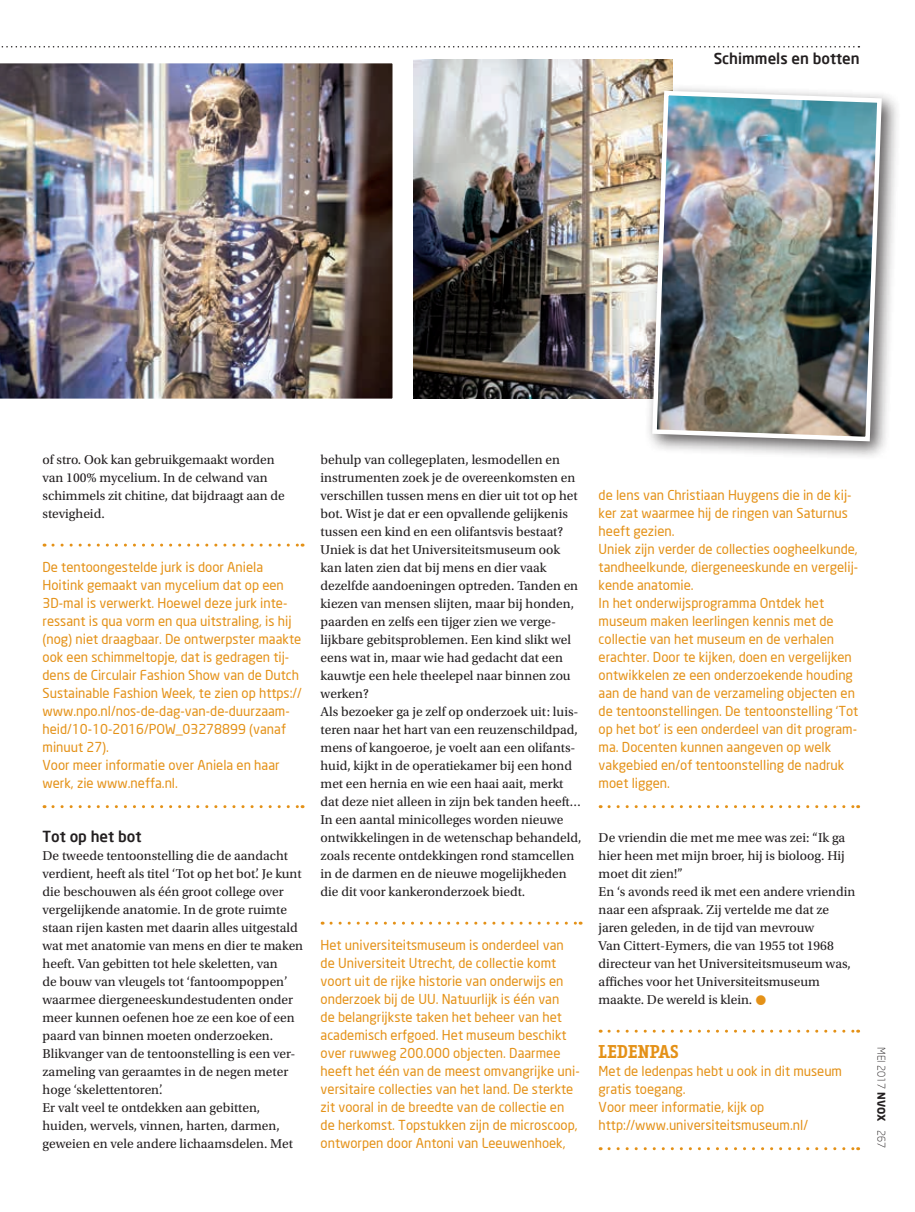
<style>
.page{position:relative;width:915px;height:1212px;background:#fff}
.page>*{position:absolute;margin:0;border:0;box-sizing:border-box;transform-origin:0 0}
.t1{font:700 18px "Fago Office Serif";color:#e49117}
.t2{font:500 15px "Neo Sans";color:#231f20}
.t3{font:13.5px/18px "Utopia Std";color:#231f20}
.t4{font:13.5px/18px "Neo Sans";color:#e49117}
.t5{font:300 10.5px "Neo Sans";color:#231f20}
.s1{font-weight:700}
</style>
<div class="page">
<svg style="left:1px;top:46px;width:858px;height:2px"></svg>
<svg style="left:53px;top:544px;width:250px;height:3px"></svg>
<svg style="left:53px;top:805px;width:250px;height:3px"></svg>
<svg style="left:331px;top:922px;width:250px;height:3px"></svg>
<svg style="left:608px;top:805px;width:250px;height:3px"></svg>
<svg style="left:608px;top:1030px;width:250px;height:3px"></svg>
<svg style="left:608px;top:1147px;width:250px;height:3px"></svg>
<img style="left:0;top:63px;width:393px;height:336px">
<img style="left:413px;top:60px;width:259px;height:338px">
<div style="left:644px;top:83px;width:257px;height:378px;background:#231f20;opacity:.75"></div>
<img style="left:649px;top:88px;width:234px;height:356px">
<p class="t2" style="left:713px;top:49px;width:147px">Schimmels en botten</p>
<p class="t3" style="left:43px;top:451px;width:244px">of stro. Ook kan gebruikgemaakt worden van 100% mycelium. In de celwand van schimmels zit chitine, dat bijdraagt aan de stevigheid.</p>
<p class="t4" style="left:43px;top:558px;width:261px">De tentoongestelde jurk is door Aniela Hoitink gemaakt van mycelium dat op een 3D-mal is verwerkt. Hoewel deze jurk inte&shy;ressant is qua vorm en qua uitstraling, is hij (nog) niet draagbaar. De ontwerpster maakte ook een schimmeltopje, dat is gedragen tij&shy;dens de Circulair Fashion Show van de Dutch Sustainable Fashion Week, te zien op https:// www.npo.nl/nos-de-dag-van-de-duurzaam&shy;heid/10-10-2016/POW_03278899 (vanaf minuut 27).<br>Voor meer informatie over Aniela en haar werk, zie www.neffa.nl.</p>
<p class="t2" style="left:43px;top:827px;width:100px">Tot op het bot</p>
<p class="t3" style="left:43px;top:847px;width:262px">De tweede tentoonstelling die de aandacht verdient, heeft als titel ‘Tot op het bot’. Je kunt die beschouwen als één groot college over vergelijkende anatomie. In de grote ruimte staan rijen kasten met daarin alles uitgestald wat met anatomie van mens en dier te maken heeft. Van gebitten tot hele skeletten, van<br>de bouw van vleugels tot ‘fantoompoppen’ waarmee diergeneeskundestudenten onder meer kunnen oefenen hoe ze een koe of een paard van binnen moeten onderzoeken.<br>Blikvanger van de tentoonstelling is een ver&shy;zameling van geraamtes in de negen meter hoge ‘skelettentoren’.<br>Er valt veel te ontdekken aan gebitten, huiden, wervels, vinnen, harten, darmen, geweien en vele andere lichaamsdelen. Met</p>
<p class="t3" style="left:320px;top:451px;width:262px">behulp van collegeplaten, lesmodellen en instrumenten zoek je de overeenkomsten en verschillen tussen mens en dier uit tot op het bot. Wist je dat er een opvallende gelijkenis tussen een kind en een olifantsvis bestaat?<br>Uniek is dat het Universiteitsmuseum ook kan laten zien dat bij mens en dier vaak dezelfde aandoeningen optreden. Tanden en kiezen van mensen slijten, maar bij honden, paarden en zelfs een tijger zien we verge&shy;lijkbare gebitsproblemen. Een kind slikt wel eens wat in, maar wie had gedacht dat een kauwtje een hele theelepel naar binnen zou werken?<br>Als bezoeker ga je zelf op onderzoek uit: luis&shy;teren naar het hart van een reuzenschildpad, mens of kangoeroe, je voelt aan een olifants&shy;huid, kijkt in de operatiekamer bij een hond met een hernia en wie een haai aait, merkt dat deze niet alleen in zijn bek tanden heeft… In een aantal minicolleges worden nieuwe ontwikkelingen in de wetenschap behandeld, zoals recente ontdekkingen rond stamcellen in de darmen en de nieuwe mogelijkheden die dit voor kankeronderzoek biedt.</p>
<p class="t4" style="left:320px;top:936px;width:260px">Het universiteitsmuseum is onderdeel van de Universiteit Utrecht, de collectie komt voort uit de rijke historie van onderwijs en onderzoek bij de UU. Natuurlijk is één van<br>de belangrijkste taken het beheer van het academisch erfgoed. Het museum beschikt over ruwweg 200.000 objecten. Daarmee heeft het één van de meest omvangrijke uni&shy;versitaire collecties van het land. De sterkte zit vooral in de breedte van de collectie en de herkomst. Topstukken zijn de microscoop, ontworpen door Antoni van Leeuwenhoek,</p>
<p class="t4" style="left:598px;top:486px;width:261px">de lens van Christiaan Huygens die in de kij&shy;ker zat waarmee hij de ringen van Saturnus heeft gezien.<br>Uniek zijn verder de collecties oogheelkunde, tandheelkunde, diergeneeskunde en vergelij&shy;kende anatomie.<br>In het onderwijsprogramma Ontdek het museum maken leerlingen kennis met de collectie van het museum en de verhalen erachter. Door te kijken, doen en vergelijken ontwikkelen ze een onderzoekende houding aan de hand van de verzameling objecten en de tentoonstellingen. De tentoonstelling ‘Tot op het bot’ is een onderdeel van dit program&shy;ma. Docenten kunnen aangeven op welk vakgebied en/of tentoonstelling de nadruk moet liggen.</p>
<p class="t3" style="left:598px;top:829px;width:258px">De vriendin die met me mee was zei: “Ik ga hier heen met mijn broer, hij is bioloog. Hij moet dit zien!”<br>En ‘s avonds reed ik met een andere vriendin naar een afspraak. Zij vertelde me dat ze jaren geleden, in de tijd van mevrouw<br>Van Cittert-Eymers, die van 1955 tot 1968 directeur van het Universiteitsmuseum was, affiches voor het Universiteitsmuseum maakte. De wereld is klein.</p>
<h1 class="t1" style="left:598px;top:1041px;width:81px">LEDENPAS</h1>
<p class="t4" style="left:598px;top:1062px;width:245px">Met de ledenpas hebt u ook in dit museum gratis toegang.<br>Voor meer informatie, kijk op http://www.universiteitsmuseum.nl/</p>
<p class="t5" style="left:887px;top:1047px;width:102px;rotate:90deg">MEI 2017 <span class="s1">NVOX</span> 267</p>
</div>
